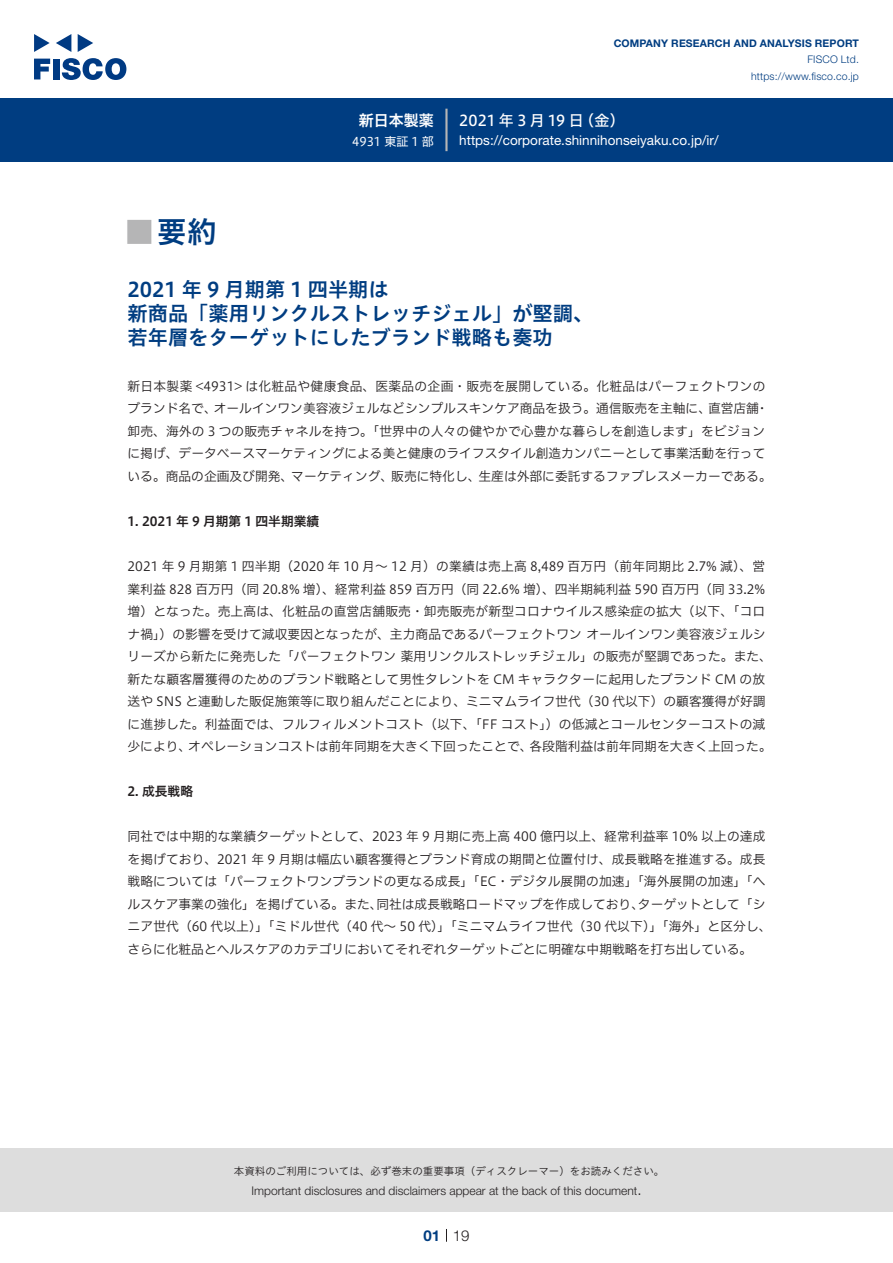
<style>
.page{position:relative;width:893px;height:1263px;background:#fff}
.page>*{position:absolute;margin:0;border:0;box-sizing:border-box;transform-origin:0 0}
.t1{font:30px "Hiragino UD Sans Std N W6";color:#003d81}
.t2{font:700 24px "Koz Go Pro";color:#b5b5b6}
.t3{font:20.25px/24px "Hiragino UD Sans Std W6";color:#003d81}
.t4{font:15px "Hiragino UD Sans F Std N W5";color:#fff}
.t5{font:15px "Hiragino UD Sans F Std N W6";color:#fff}
.t6{font:300 15px "Helvetica Neue LT Std";color:#231f20}
.t7{font:700 15px "Helvetica Neue LT Std";color:#003d81}
.t8{font:13.5px "Helvetica Neue LT Std";color:#fff}
.t9{font:12.75px/22.5px "Hiragino UD Sans F Std N W3";letter-spacing:.005em;color:#231f20;text-align:right}
.t10{font:12.75px "Hiragino UD Sans F Std N W6";color:#231f20}
.t11{font:300 12px "Helvetica Neue LT Std";color:#231f20}
.t12{font:12px "Hiragino UD Sans F Std N W4";color:#fff}
.t13{font:10.5px "Hiragino UD Sans Std W3";color:#231f20}
.t14{font:700 10.5px "Helvetica Neue LT Std";letter-spacing:.015em;color:#003d81}
.t15{font:300 10.5px/16.5px "Helvetica Neue LT Std";letter-spacing:.015em;color:#003d81;text-align:right}
</style>
<div class="page">
<div style="left:0;top:1148px;width:893px;height:64px;background:#ddd"></div>
<svg style="left:34px;top:59px;width:16px;height:20px"></svg>
<div style="left:53px;top:59px;width:6px;height:20px;background:#003a83"></div>
<svg style="left:62px;top:58px;width:64px;height:22px"></svg>
<svg style="left:34px;top:34px;width:16px;height:18px"></svg>
<svg style="left:78px;top:34px;width:15px;height:18px"></svg>
<svg style="left:56px;top:34px;width:15px;height:18px"></svg>
<div style="left:0;top:98px;width:893px;height:64px;background:#003d81"></div>
<hr style="left:445px;top:109px;width:3px;height:42px;background:#b5b5b6">
<svg style="left:446px;top:1229px;width:1px;height:13px"></svg>
<p class="t5" style="left:359px;top:109px;width:77px">新日本製薬</p>
<p class="t12" style="left:352px;top:132px;width:83px">4931 東証 1 部</p>
<p class="t14" style="left:614px;top:37px;width:247px">COMPANY RESEARCH AND ANALYSIS REPORT</p>
<p class="t15" style="left:751px;top:51px;width:109px">FISCO Ltd. https://www.fisco.co j p.</p>
<p class="t4" style="left:579px;top:109px;width:47px">（金(</p>
<p class="t4" style="left:459px;top:109px;width:126px">2021 年 3 月 19 日</p>
<p class="t8" style="left:459px;top:132px;width:261px">https://corporate.shinnihonseiyaku. c o j p. /i r/</p>
<h1 class="t1" style="left:157px;top:209px;width:61px">要約</h1>
<h2 class="t2" style="left:128px;top:217px;width:25px">█</h2>
<h3 class="t3" style="left:128px;top:276px;width:467px">2021 年 9 月期第 1 四半期は<br>新商品「薬用リンクルストレッチジェル」が堅調、若年層をターゲットにしたブランド戦略も奏功</h3>
<p class="t9" style="left:128px;top:374px;width:642px">新日本製薬 &lt;4931&gt; は化粧品や健康食品、医薬品の企画・販売を展開している。化粧品はパーフェクトワンの・</p>
<p class="t9" style="left:128px;top:397px;width:91px">ブランド名で、</p>
<p class="t9" style="left:128px;top:419px;width:639px">卸売、海外の 3 つの販売チャネルを持つ。「世界中の人々の健やかで心豊かな暮らしを創造します」をビジョン</p>
<p class="t9" style="left:128px;top:442px;width:639px">に掲げ、データベースマーケティングによる美と健康のライフスタイル創造カンパニーとして事業活動を行って</p>
<p class="t9" style="left:478px;top:464px;width:295px">生産は外部に委託するファブレスメーカーである。</p>
<p class="t9" style="left:214px;top:397px;width:499px">オールインワン美容液ジェルなどシンプルスキンケア商品を扱う。通信販売を主軸に、</p>
<p class="t9" style="left:708px;top:397px;width:52px">直営店舗</p>
<p class="t9" style="left:128px;top:464px;width:167px">いる。商品の企画及び開発、</p>
<p class="t10" style="left:128px;top:511px;width:193px">1. 2021 年 9 月期第 1 四半期業績</p>
<p class="t9" style="left:128px;top:554px;width:639px">2021 年 9 月期第 1 四半期（2020 年 10 月～ 12 月）の業績は売上高 8,489 百万円（前年同期比 2.7% 減）、営</p>
<p class="t9" style="left:128px;top:577px;width:639px">業利益 828 百万円（同 20.8% 増）、経常利益 859 百万円（同 22.6% 増）、四半期純利益 590 百万円（同 33.2%</p>
<p class="t9" style="left:128px;top:599px;width:639px">増）となった。売上高は、化粧品の直営店舗販売・卸売販売が新型コロナウイルス感染症の拡大（以下、「コロ</p>
<p class="t9" style="left:128px;top:622px;width:640px">ナ禍」）の影響を受けて減収要因となったが、主力商品であるパーフェクトワンオールインワン美容液ジェルシ</p>
<p class="t9" style="left:128px;top:644px;width:646px">リーズから新たに発売した「パーフェクトワン薬用リンクルストレッチジェル」の販売が堅調であった。また、</p>
<p class="t9" style="left:128px;top:667px;width:639px">新たな顧客層獲得のためのブランド戦略として男性タレントを CM キャラクターに起用したブランド CM の放</p>
<p class="t9" style="left:128px;top:689px;width:639px">送や SNS と連動した販促施策等に取り組んだことにより、ミニマムライフ世代（30 代以下）の顧客獲得が好調</p>
<p class="t9" style="left:128px;top:712px;width:639px">に進捗した。利益面では、フルフィルメントコスト（以下、「FF コスト」）の低減とコールセンターコストの減</p>
<p class="t9" style="left:529px;top:734px;width:244px">各段階利益は前年同期を大きく上回った。</p>
<p class="t9" style="left:291px;top:464px;width:103px">マーケティング、</p>
<p class="t9" style="left:391px;top:464px;width:91px">販売に特化し、</p>
<p class="t9" style="left:188px;top:734px;width:346px">オペレーションコストは前年同期を大きく下回ったことで、</p>
<p class="t9" style="left:128px;top:734px;width:65px">少により、</p>
<p class="t10" style="left:128px;top:781px;width:67px">2. 成長戦略</p>
<p class="t9" style="left:128px;top:824px;width:639px">同社では中期的な業績ターゲットとして、2023 年 9 月期に売上高 400 億円以上、経常利益率 10% 以上の達成を掲げており、2021 年 9 月期は幅広い顧客獲得とブランド育成の期間と位置付け、成長戦略を推進する。成長戦略については「パーフェクトワンブランドの更なる成長」「EC・デジタル展開の加速」「海外展開の加速」「ヘターゲットとして「シ</p>
<p class="t9" style="left:128px;top:892px;width:646px;text-align:left">ルスケア事業の強化」を掲げている。また、<br>ニア世代（60 代以上）」「ミドル世代（40 代～ 50 代）」「ミニマムライフ世代（30 代以下）」「海外」と区分し、さらに化粧品とヘルスケアのカテゴリにおいてそれぞれターゲットごとに明確な中期戦略を打ち出している。</p>
<p class="t9" style="left:376px;top:892px;width:269px">同社は成長戦略ロードマップを作成しており、</p>
<p class="t13" style="left:234px;top:1163px;width:432px">本資料のご利用については、必ず巻末の重要事項（ディスクレーマー）をお読みください。</p>
<p class="t6" style="left:637px;top:1180px;width:6px">.</p>
<p class="t11" style="left:251px;top:1183px;width:387px">Important disclosures and disclaimers appear at the back of this document</p>
<p class="t7" style="left:423px;top:1226px;width:18px">01</p>
<p class="t6" style="left:453px;top:1226px;width:18px">19</p>
</div>
